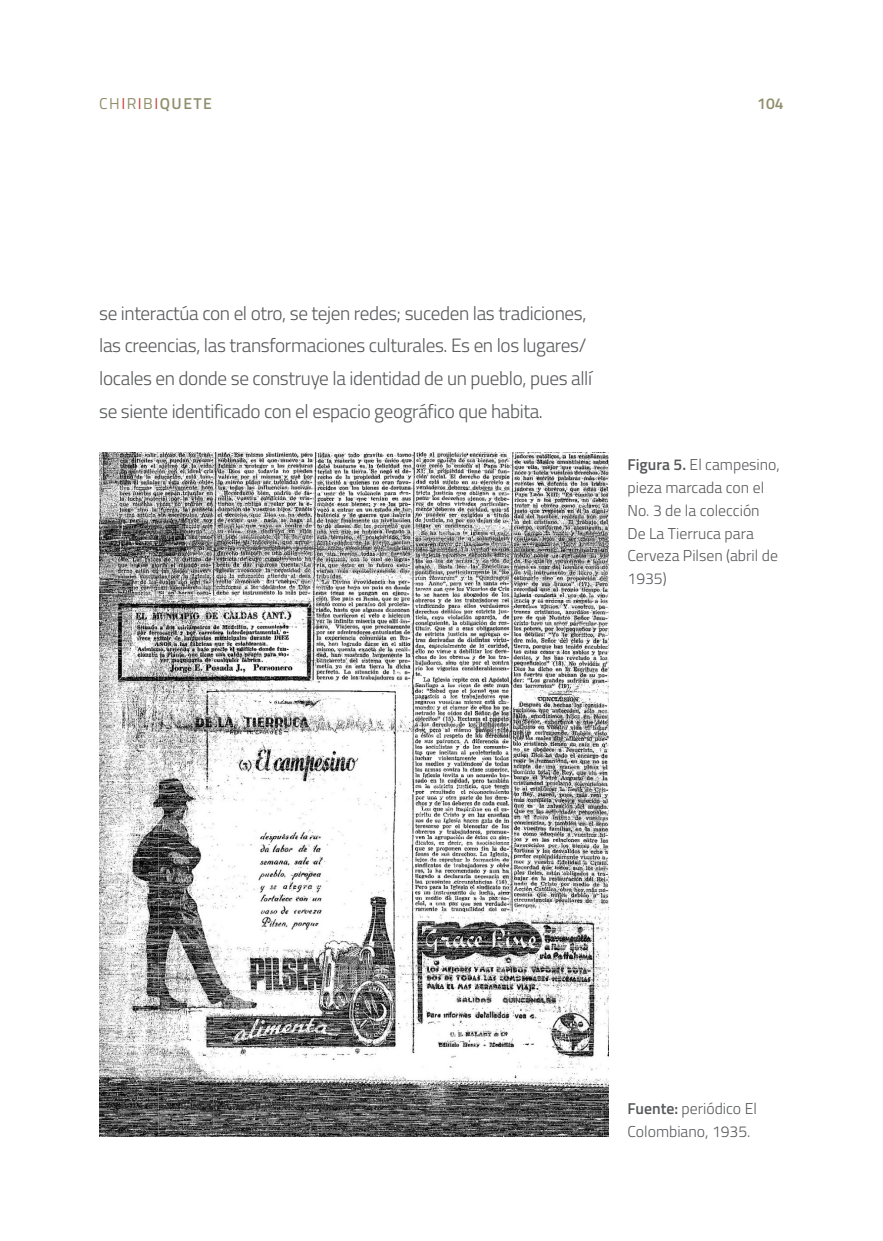
<style>
.page{position:relative;width:883px;height:1241px;background:#fff}
.page>*{position:absolute;margin:0;border:0;box-sizing:border-box;transform-origin:0 0}
.List_Paragraph{font:300 19.25px/32.6px "Titillium Web";letter-spacing:-.02em;color:#57585a}
.List_Paragraph-2{font:300 15.75px/22.8px "Titillium Web";color:#57585a}
.t1{font:600 15.75px "Titillium Web";letter-spacing:.095em;color:#918f6d}
.s1{font-weight:400}
.s2{font-weight:400;color:#c74336}
.s3{font-weight:600}
</style>
<div class="page">
<img style="left:99px;top:452px;width:509px;height:684px">
<p class="t1" style="left:99px;top:92px;width:114px"><span class="s1">CH</span><span class="s2">I</span><span class="s1">R</span><span class="s2">I</span><span class="s1">B</span><span class="s2">I</span>QUETE</p>
<p class="t1" style="left:757px;top:92px;width:28px">104</p>
<p class="List_Paragraph" style="left:99px;top:296px;width:494px">se interactúa con el otro, se tejen redes; suceden las tradiciones, las creencias, las transformaciones culturales. Es en los lugares/ locales en donde se construye la identidad de un pueblo, pues allí se siente identificado con el espacio geográfico que habita.</p>
<p class="List_Paragraph-2" style="left:628px;top:452px;width:154px"><span class="s3">Figura 5.</span> El campesino, pieza marcada con el<br>No. 3 de la colección<br>De La Tierruca para<br>Cerveza Pilsen (abril de<br>1935)</p>
<p class="List_Paragraph-2" style="left:628px;top:1096px;width:131px"><span class="s3">Fuente:</span> periódico El<br>Colombiano, 1935.</p>
</div>
